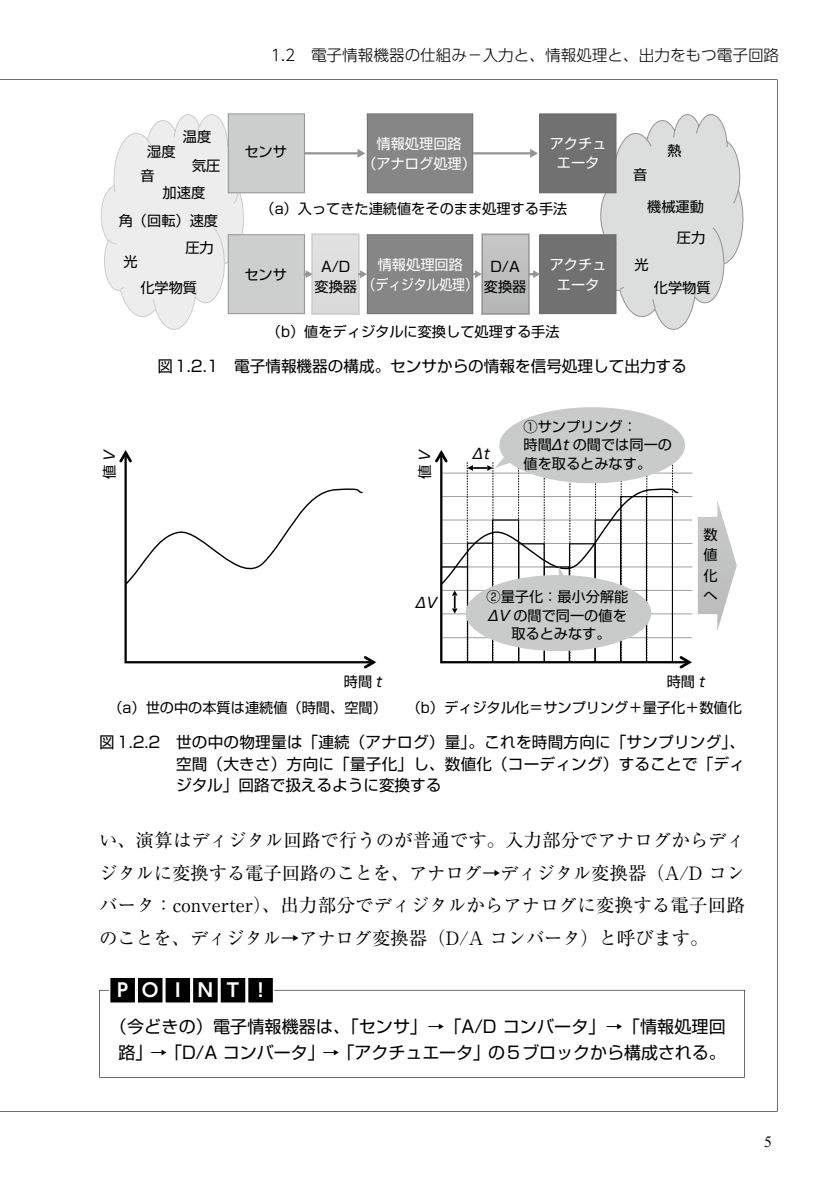
<style>
.page{position:relative;width:840px;height:1191px;background:#fff}
.page>*{position:absolute;margin:0;border:0;box-sizing:border-box;transform-origin:0 0}
.t1{font:18.4px/32.6px "Ryumin Pr 6";letter-spacing:-.005em;color:#000;text-align:justify}
.t2{font:700 18.4px "UD Shin Go Pr 6 De";letter-spacing:.82em;color:#fff}
.t3{font:17px/25.6px "Shin Go Pr 6";letter-spacing:.01em;color:#000;text-align:center}
.t4{font:15.6px/21.2px "Shin Go Pr 6";color:#000;text-align:justify}
.t5{font:300 15.6px "UD Shin Go Pr 6";color:#000}
.t6{font:15.6px "Times New Roman";color:#000}
.t7{font:14.2px/18.4px "Shin Go Pr 6";color:#000;text-align:center}
.t8{font:14.2px/19.8px "Shin Go Pr 6";color:#fff;text-align:center}
</style>
<div class="page">
<div style="left:481px;top:234px;width:48px;height:80px;background:#bebebf"></div>
<div style="left:481px;top:234px;width:48px;height:80px;border:1px solid #949495"></div>
<div style="left:228px;top:235px;width:76px;height:79px;background:#cdcece"></div>
<div style="left:228px;top:234px;width:77px;height:80px;border:1px solid #949494"></div>
<svg style="left:598px;top:113px;width:145px;height:217px"></svg>
<svg style="left:101px;top:113px;width:145px;height:217px"></svg>
<div style="left:228px;top:114px;width:76px;height:79px;background:#cccdcd"></div>
<div style="left:228px;top:113px;width:77px;height:80px;border:1px solid #949494"></div>
<div style="left:367px;top:114px;width:105px;height:79px;background:#868687"></div>
<div style="left:366px;top:113px;width:107px;height:80px;border:1px solid #747374"></div>
<div style="left:367px;top:235px;width:105px;height:79px;background:#868687"></div>
<div style="left:366px;top:234px;width:107px;height:80px;border:1px solid #747374"></div>
<div style="left:539px;top:114px;width:76px;height:79px;background:#727171"></div>
<div style="left:539px;top:113px;width:77px;height:80px;border:1px solid #6f6e6e"></div>
<div style="left:539px;top:235px;width:76px;height:79px;background:#727171"></div>
<div style="left:539px;top:234px;width:77px;height:80px;border:1px solid #6f6e6e"></div>
<hr style="left:304px;top:152px;width:54px;height:2px;background:#949495">
<svg style="left:357px;top:149px;width:8px;height:9px"></svg>
<hr style="left:473px;top:152px;width:58px;height:2px;background:#949495">
<svg style="left:530px;top:149px;width:7px;height:9px"></svg>
<div style="left:311px;top:234px;width:48px;height:80px;background:#dcdddd"></div>
<div style="left:312px;top:234px;width:47px;height:80px;border:1px solid #cccdcd"></div>
<svg style="left:473px;top:270px;width:8px;height:8px"></svg>
<svg style="left:358px;top:270px;width:9px;height:8px"></svg>
<svg style="left:303px;top:270px;width:9px;height:8px"></svg>
<svg style="left:528px;top:270px;width:11px;height:8px"></svg>
<hr style="left:441px;top:613px;width:251px;height:1px;background:#9fa0a0">
<hr style="left:441px;top:590px;width:251px;height:1px;background:#9fa0a0">
<hr style="left:441px;top:566px;width:251px;height:1px;background:#9fa0a0">
<hr style="left:441px;top:543px;width:251px;height:1px;background:#9fa0a0">
<hr style="left:441px;top:519px;width:251px;height:1px;background:#9fa0a0">
<hr style="left:441px;top:496px;width:251px;height:1px;background:#9fa0a0">
<hr style="left:441px;top:473px;width:251px;height:1px;background:#9fa0a0">
<svg style="left:124px;top:462px;width:239px;height:202px"></svg>
<svg style="left:363px;top:656px;width:13px;height:12px"></svg>
<svg style="left:119px;top:450px;width:13px;height:12px"></svg>
<svg style="left:124px;top:486px;width:239px;height:101px"></svg>
<svg style="left:697px;top:501px;width:39px;height:129px"></svg>
<div style="left:499px;top:407px;width:185px;height:76px;background:#c9caca;border-radius:50%"></div>
<svg style="left:435px;top:444px;width:256px;height:224px"></svg>
<svg style="left:99px;top:990px;width:645px;height:87px"></svg>
<svg style="left:109px;top:978px;width:165px;height:26px;background:#282828"></svg>
<p class="t5" style="left:271px;top:42px;width:509px">1.2　電子情報機器の仕組み−入力と、情報処理と、出力をもつ電子回路</p>
<p class="t7" style="left:147px;top:141px;width:30px">湿度</p>
<p class="t7" style="left:140px;top:165px;width:16px">音</p>
<p class="t7" style="left:183px;top:126px;width:30px">温度</p>
<p class="t7" style="left:192px;top:156px;width:30px">気圧</p>
<p class="t7" style="left:162px;top:183px;width:44px">加速度</p>
<p class="t7" style="left:119px;top:210px;width:101px">角（回転）速度</p>
<p class="t7" style="left:185px;top:237px;width:30px">圧力</p>
<p class="t7" style="left:123px;top:252px;width:16px">光</p>
<p class="t7" style="left:140px;top:278px;width:58px">化学物質</p>
<p class="t7" style="left:244px;top:142px;width:44px">センサ</p>
<p class="t8" style="left:362px;top:133px;width:115px">情報処理回路<br>（アナログ処理）</p>
<p class="t8" style="left:549px;top:132px;width:58px">アクチュエータ</p>
<p class="t7" style="left:260px;top:198px;width:308px">（a）入ってきた連続値をそのまま処理する手法</p>
<p class="t7" style="left:244px;top:264px;width:44px">センサ</p>
<p class="t8" style="left:362px;top:253px;width:116px">情報処理回路<br>（ディジタル処理）</p>
<p class="t8" style="left:549px;top:253px;width:58px">アクチュエータ</p>
<p class="t7" style="left:314px;top:256px;width:44px;line-height:19.8px">A/D変換器</p>
<p class="t7" style="left:483px;top:256px;width:44px;line-height:19.8px">D/A変換器</p>
<p class="t7" style="left:267px;top:321px;width:294px">（b）値をディジタルに変換して処理する手法</p>
<p class="t7" style="left:632px;top:164px;width:16px">音</p>
<p class="t7" style="left:667px;top:140px;width:16px">熱</p>
<p class="t7" style="left:646px;top:196px;width:58px">機械運動</p>
<p class="t7" style="left:676px;top:228px;width:30px">圧力</p>
<p class="t7" style="left:634px;top:254px;width:16px">光</p>
<p class="t7" style="left:653px;top:278px;width:58px">化学物質</p>
<p class="t7" style="left:99px;top:479px;width:31px;rotate:-90deg">値V</p>
<p class="t4" style="left:157px;top:354px;width:530px">図1.2.1　電子情報機器の構成。センサからの情報を信号処理して出力する</p>
<p class="t7" style="left:414px;top:479px;width:31px;rotate:-90deg">値V</p>
<p class="t7" style="left:415px;top:592px;width:23px">∆V</p>
<p class="t7" style="left:472px;top:443px;width:19px">∆t</p>
<p class="t7" style="left:523px;top:416px;width:150px;text-align:left">①サンプリング：<br>時間∆t の間では同一の値を取るとみなす。</p>
<p class="t7" style="left:486px;top:587px;width:143px">②量子化：最小分解能∆V の間で同一の値を取るとみなす。</p>
<p class="t7" style="left:703px;top:523px;width:16px;line-height:20.2px;text-align:justify">数値化へ</p>
<p class="t7" style="left:344px;top:671px;width:40px">時間 t</p>
<p class="t7" style="left:666px;top:671px;width:40px">時間 t</p>
<p class="t7" style="left:108px;top:698px;width:280px">（a）世の中の本質は連続値（時間、空間）</p>
<p class="t7" style="left:406px;top:698px;width:336px">（b）ディジタル化＝サンプリング＋量子化＋数値化</p>
<p class="t4" style="left:176px;top:730px;width:570px;text-indent:-77px">図1.2.2　 世の中の物理量は「連続（アナログ）量」。これを時間方向に「サンプリング」、空間（大きさ）方向に「量子化」し、数値化（コーディング）することで「ディジタル」回路で扱えるように変換する</p>
<p class="t1" style="left:99px;top:823px;width:647px">い、演算はディジタル回路で行うのが普通です。入力部分でアナログからディジタルに変換する電子回路のことを、アナログ→ディジタル変換器（A/D コンバータ：converter）、出力部分でディジタルからアナログに変換する電子回路のことを、ディジタル→アナログ変換器（D/A コンバータ）と呼びます。</p>
<p class="t2" style="left:117px;top:975px;width:148px">POINT !</p>
<p class="t3" style="left:110px;top:1012px;width:617px">（今どきの）電子情報機器は、「センサ」→「A/D コンバータ」→「情報処理回路」→「D/A コンバータ」→「アクチュエータ」の5ブロックから構成される。</p>
<p class="t6" style="left:763px;top:1131px;width:9px">5</p>
</div>
